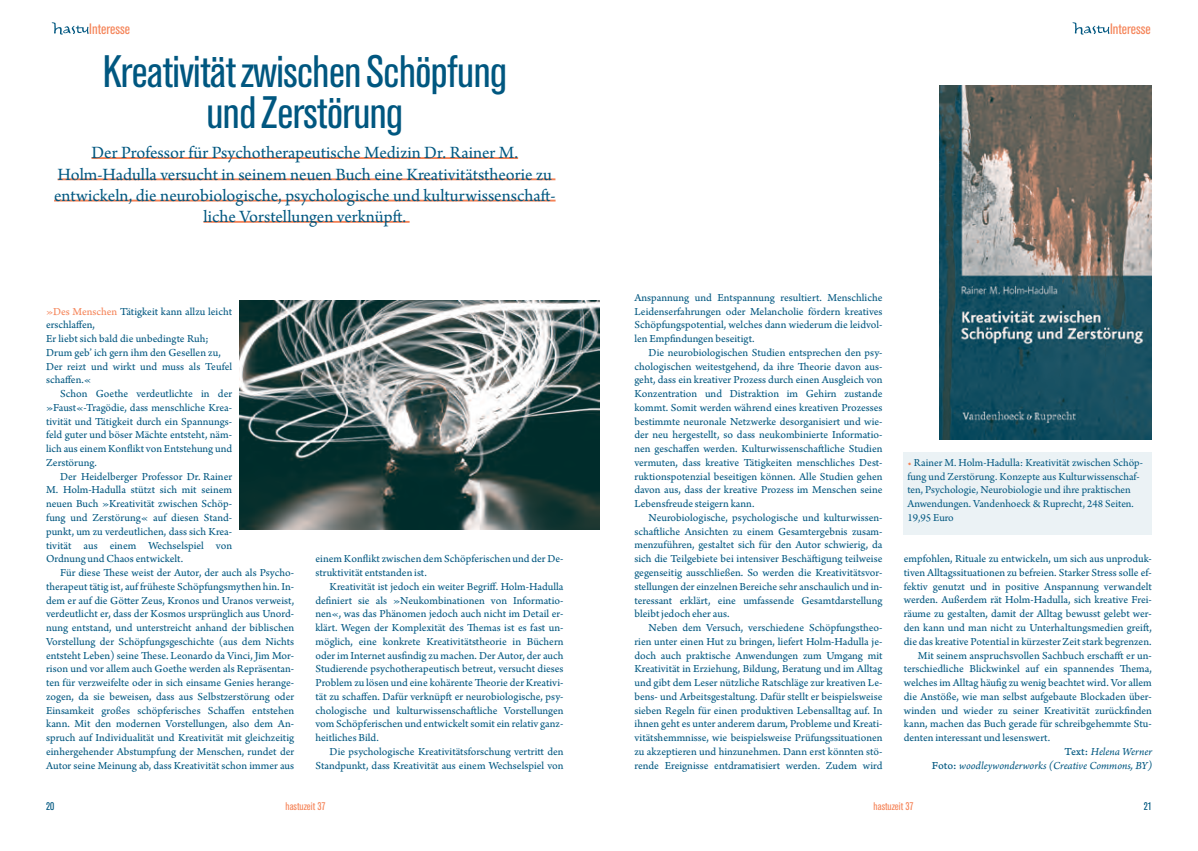
<style>
.page{position:relative;width:1198px;height:851px;background:#fff}
.page>*{position:absolute;margin:0;border:0;box-sizing:border-box;transform-origin:0 0}
.t1{font:condensed 45px/41.2px "Akzidenz Grotesk BQ";letter-spacing:-.01em;color:#005780;text-align:center}
.t2{font:18.12px/21.2px "Arno Pro Regular 12 pt";color:#005780;text-align:center}
.t3{font:condensed 15px "Akzidenz Grotesk BQ";color:#f58357}
.t4{font:11.25px/13.8px "Arno Pro Regular 10 pt";color:#005780;text-align:justify}
.t5{font:11.25px/13.8px "Arno Pro Regular 12 pt";color:#005780}
.t6{font:11.25px/13.8px "Arno Pro Italic 10 pt";letter-spacing:-.005em;color:#005780;text-align:right}
.t7{font:condensed 11px "Akzidenz Grotesk BQ";color:#f58357}
.t8{font:condensed 11px "Akzidenz Grotesk BQ";color:#005780}
.s1{color:#f58357}
.s2{font-family:"Arno Pro Regular 08 pt"}
</style>
<div class="page">
<svg style="left:52px;top:23px;width:37px;height:12px"></svg>
<svg style="left:1073px;top:23px;width:36px;height:12px"></svg>
<hr style="left:91px;top:157px;width:427px;height:2px;background:#f58357">
<hr style="left:58px;top:178px;width:497px;height:2px;background:#f58357">
<hr style="left:54px;top:200px;width:501px;height:1px;background:#f58357">
<hr style="left:203px;top:221px;width:206px;height:2px;background:#f58357">
<img style="left:239px;top:301px;width:360px;height:228px">
<div style="left:904px;top:452px;width:248px;height:82px;background:#ebf2f5"></div>
<img style="left:939px;top:85px;width:213px;height:354px">
<h3 class="t3" style="left:89px;top:20px;width:42px">Interesse</h3>
<h3 class="t3" style="left:1110px;top:20px;width:42px">Interesse</h3>
<h1 class="t1" style="left:103px;top:51px;width:406px">Kreativität zwischen Schöpfung und Zerstörung</h1>
<p class="t2" style="left:54px;top:143px;width:503px">Der Professor für Psychotherapeutische Medizin Dr. Rainer M.<br>Holm-Hadulla versucht in seinem neuen Buch eine Kreativitätstheorie zu entwickeln, die neurobiologische, psychologische und kulturwissenschaft&shy;liche Vorstellungen verknüpft.</p>
<p class="t4" style="left:46px;top:305px;width:188px;text-align:left"><span class="s1">»Des Menschen</span> Tätigkeit kann allzu leicht erschlaffen,<br>Er liebt sich bald die unbedingte Ruh;<br>Drum geb’ ich gern ihm den Gesellen zu,<br>Der reizt und wirkt und muss als Teufel schaffen.«</p>
<p class="t4" style="left:46px;top:387px;width:188px;text-indent:14px">Schon Goethe verdeutlichte in der »Faust«-Tragödie, dass menschliche Krea&shy;tivität und Tätigkeit durch ein Spannungs&shy;feld guter und böser Mächte entsteht, näm&shy;lich aus einem Konflikt von Entstehung und Zerstörung.</p>
<p class="t4" style="left:46px;top:470px;width:188px;text-indent:14px">Der Heidelberger Professor Dr. Rainer M. Holm-Hadulla stützt sich mit seinem neuen Buch »Kreativität zwischen Schöp&shy;fung und Zerstörung« auf diesen Stand&shy;punkt, um zu verdeutlichen, dass sich Krea&shy;tivität aus einem Wechselspiel von Ordnung und Chaos entwickelt.</p>
<p class="t4" style="left:46px;top:566px;width:250px;text-indent:14px">Für diese These weist der Autor, der auch als Psycho&shy;therapeut tätig ist, auf früheste Schöpfungsmythen hin. In&shy;dem er auf die Götter Zeus, Kronos und Uranos verweist, verdeutlicht er, dass der Kosmos ursprünglich aus Unord&shy;nung entstand, und unterstreicht anhand der biblischen Vorstellung der Schöpfungsgeschichte (aus dem Nichts entsteht Leben) seine These. Leonardo da Vinci, Jim Mor&shy;rison und vor allem auch Goethe werden als Repräsentan&shy;ten für verzweifelte oder in sich einsame Genies herange&shy;zogen, da sie beweisen, dass aus Selbstzerstörung oder Einsamkeit großes schöpferisches Schaffen entstehen kann. Mit den modernen Vorstellungen, also dem An&shy;spruch auf Individualität und Kreativität mit gleichzeitig einhergehender Abstumpfung der Menschen, rundet der Autor seine Meinung ab, dass Kreativität schon immer aus</p>
<p class="t4" style="left:315px;top:552px;width:250px">einem Konflikt zwischen dem Schöpferischen und der De&shy;struktivität entstanden ist.</p>
<p class="t4" style="left:315px;top:580px;width:250px;text-indent:14px">Kreativität ist jedoch ein weiter Begriff. Holm-Hadulla definiert sie als »Neukombinationen von Informatio&shy;nen«, was das Phänomen jedoch auch nicht im Detail er&shy;klärt. Wegen der Komplexität des Themas ist es fast un&shy;möglich, eine konkrete Kreativitätstheorie in Büchern oder im Internet ausfindig zu machen. Der Autor, der auch Studierende psychotherapeutisch betreut, versucht dieses Problem zu lösen und eine kohärente Theorie der Kreativi&shy;tät zu schaffen. Dafür verknüpft er neurobiologische, psy&shy;chologische und kulturwissenschaftliche Vorstellungen vom Schöpferischen und entwickelt somit ein relativ ganz&shy;heitliches Bild.</p>
<p class="t4" style="left:315px;top:745px;width:250px;text-align:right">Die psychologische Kreativitätsforschung vertritt den<br>Standpunkt, dass Kreativität aus einem Wechselspiel von</p>
<p class="t4" style="left:634px;top:291px;width:250px">Anspannung und Entspannung resultiert. Menschliche Leidenserfahrungen oder Melancholie fördern kreatives Schöpfungspotential, welches dann wiederum die leidvol&shy;len Empfindungen beseitigt.</p>
<p class="t4" style="left:634px;top:346px;width:250px;text-indent:14px">Die neurobiologischen Studien entsprechen den psy&shy;chologischen weitestgehend, da ihre Theorie davon aus&shy;geht, dass ein kreativer Prozess durch einen Ausgleich von Konzentration und Distraktion im Gehirn zustande kommt. Somit werden während eines kreativen Prozesses bestimmte neuronale Netzwerke desorganisiert und wie&shy;der neu hergestellt, so dass neukombinierte Informatio&shy;nen geschaffen werden. Kulturwissenschaftliche Studien vermuten, dass kreative Tätigkeiten menschliches Dest&shy;ruktionspotenzial beseitigen können. Alle Studien gehen davon aus, dass der kreative Prozess im Menschen seine Lebensfreude steigern kann.</p>
<p class="t4" style="left:634px;top:511px;width:250px;text-indent:14px">Neurobiologische, psychologische und kulturwissen&shy;schaftliche Ansichten zu einem Gesamtergebnis zusam&shy;menzuführen, gestaltet sich für den Autor schwierig, da sich die Teilgebiete bei intensiver Beschäftigung teilweise gegenseitig ausschließen. So werden die Kreativitätsvor&shy;stellungen der einzelnen Bereiche sehr anschaulich und in&shy;teressant erklärt, eine umfassende Gesamtdarstellung bleibt jedoch eher aus.</p>
<p class="t4" style="left:634px;top:621px;width:250px;text-indent:14px">Neben dem Versuch, verschiedene Schöpfungstheo&shy;rien unter einen Hut zu bringen, liefert Holm-Hadulla je&shy;doch auch praktische Anwendungen zum Umgang mit Kreativität in Erziehung, Bildung, Beratung und im Alltag und gibt dem Leser nützliche Ratschläge zur kreativen Le&shy;bens- und Arbeitsgestaltung. Dafür stellt er beispielsweise sieben Regeln für einen produktiven Lebensalltag auf. In ihnen geht es unter anderem darum, Probleme und Kreati&shy;vitätshemmnisse, wie beispielsweise Prüfungssituationen zu akzeptieren und hinzunehmen. Dann erst könnten stö&shy;rende Ereignisse entdramatisiert werden. Zudem wird</p>
<p class="t5" style="left:907px;top:456px;width:237px"><span class="s1">•</span> Rainer M. Holm-Hadulla: Kreativität zwischen Schöp&shy;fung und Zerstörung. Konzepte aus Kulturwissenschaf&shy;ten, Psychologie, Neurobiologie und ihre praktischen Anwendungen. Vandenhoeck &amp; Ruprecht, 248 Seiten.<br>19,95 Euro</p>
<p class="t4" style="left:904px;top:552px;width:250px">empfohlen, Rituale zu entwickeln, um sich aus unproduk-</p>
<p class="t4" style="left:904px;top:566px;width:250px">tiven Alltagssituationen zu befreien. Starker Stress solle ef-</p>
<p class="t4" style="left:904px;top:580px;width:250px">fektiv genutzt und in positive Anspannung verwandelt</p>
<p class="t4" style="left:904px;top:593px;width:250px">werden. Außerdem rät Holm-Hadulla, sich kreative Frei-</p>
<p class="t4" style="left:904px;top:607px;width:250px">räume zu gestalten, damit der Alltag bewusst gelebt wer-</p>
<p class="t4" style="left:904px;top:621px;width:250px">den kann und man nicht zu Unterhaltungsmedien greift,</p>
<p class="t4" style="left:904px;top:635px;width:249px">die das kreative Potential in kürzester Zeit stark begrenzen.</p>
<p class="t4" style="left:918px;top:648px;width:235px">Mit seinem anspruchsvollen Sachbuch erschafft er un-</p>
<p class="t4" style="left:904px;top:662px;width:250px">terschiedliche Blickwinkel auf ein spannendes Thema,</p>
<p class="t4" style="left:904px;top:676px;width:249px">welches im Alltag häufig zu wenig beachtet wird. Vor allem</p>
<p class="t4" style="left:904px;top:690px;width:250px">die Anstöße, wie man selbst aufgebaute Blockaden über-</p>
<p class="t4" style="left:904px;top:703px;width:250px">winden und wieder zu seiner Kreativität zurückfinden</p>
<p class="t4" style="left:904px;top:717px;width:249px">kann, machen das Buch gerade für schreibgehemmte Stu-</p>
<p class="t4" style="left:904px;top:731px;width:148px">denten interessant und lesenswert.</p>
<p class="t6" style="left:932px;top:745px;width:221px"><span class="s2">Text:</span> Helena Werner<br><span class="s2">Foto:</span> woodleywonderworks (Creative Commons, BY)</p>
<p class="t8" style="left:46px;top:799px;width:10px">20</p>
<p class="t7" style="left:286px;top:799px;width:42px">hastuzeit 37</p>
<p class="t7" style="left:873px;top:799px;width:42px">hastuzeit 37</p>
<p class="t8" style="left:1143px;top:799px;width:10px">21</p>
</div>
